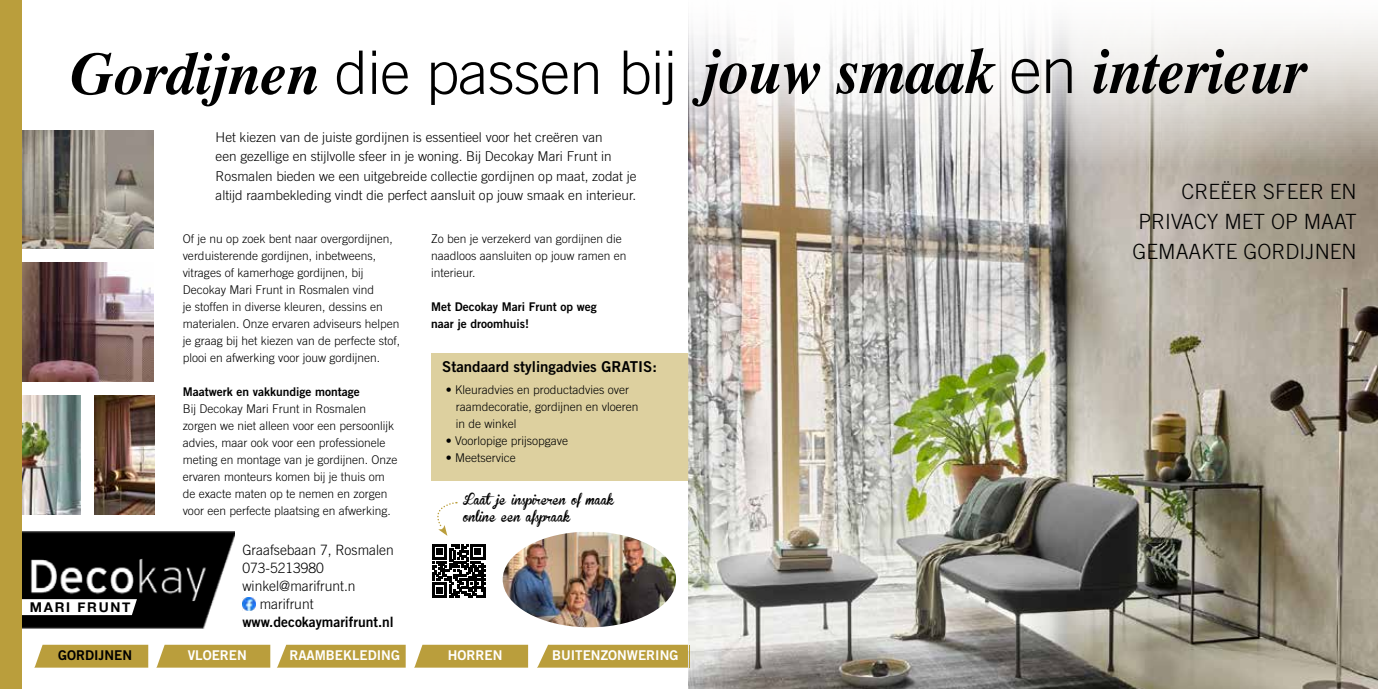
<style>
.page{position:relative;width:1378px;height:689px;background:#fff}
.page>*{position:absolute;margin:0;border:0;box-sizing:border-box;transform-origin:0 0}
.t1{font:italic 700 64.5px "Times";letter-spacing:-.01em;color:#000;scale:.94 1}
.t2{font:300 21px/30px "Trade Gothic LT Std";color:#000;text-align:justify}
.t3{font:16.5px/17px "Brannboll FPERSONALUSEONLY";color:#000}
.t4{font:15px "Trade Gothic LT Std Bd 2";color:#000}
.t5{font:300 14.25px "Trade Gothic LT Std";color:#000}
.t6{font:14.25px "Trade Gothic LT Std Bd 2";color:#000}
.t7{font:300 13.5px/19.5px "Trade Gothic LT Std";color:#000}
.t8{font:13.5px "Trade Gothic LT Std Bd 2";color:#fff}
.t9{font:700 13.5px "Helvetica Neue";letter-spacing:.13em;color:#000}
.t10{font:13.5px "Trade Gothic LT Std Bd 2";color:#000}
.t11{font:300 12px/17px "Trade Gothic LT Std";color:#000}
.t12{font:12px/17px "Trade Gothic LT Std Bd 2";color:#000}
.s1{font-size:60px}
.s2{font-family:"Trade Gothic LT Std";font-weight:300;font-style:normal;font-size:60px}
.s3{font-family:"Trade Gothic LT Std";font-weight:300;font-style:normal}
</style>
<div class="page">
<img style="left:503px;top:532px;width:173px;height:95px">
<img style="left:689px;top:24px;width:689px;height:665px">
<img style="left:21px;top:531px;width:214px;height:98px">
<svg style="left:21px;top:599px;width:116px;height:16px"></svg>
<img style="left:242px;top:597px;width:14px;height:14px">
<div style="left:414px;top:645px;width:114px;height:22px;background:#ba9e3c"></div>
<div style="left:34px;top:645px;width:114px;height:22px;background:#ba9e3c"></div>
<div style="left:156px;top:645px;width:114px;height:22px;background:#ba9e3c"></div>
<div style="left:277px;top:645px;width:129px;height:22px;background:#ba9e3c"></div>
<img style="left:21px;top:130px;width:132px;height:119px">
<img style="left:21px;top:263px;width:133px;height:118px">
<img style="left:21px;top:396px;width:60px;height:118px">
<img style="left:94px;top:396px;width:60px;height:118px">
<div style="left:0;top:0;width:21px;height:689px;background:#ba9e3c"></div>
<div style="left:432px;top:353px;width:257px;height:127px;background:#ddd09f"></div>
<svg style="left:432px;top:544px;width:53px;height:53px"></svg>
<svg style="left:437px;top:502px;width:20px;height:34px"></svg>
<div style="left:537px;top:645px;width:153px;height:22px;background:#ba9e3c"></div>
<h1 class="t1" style="left:71px;top:11px;width:1315px"><span class="s1">Gordijnen</span> <span class="s2">die passen bij</span> jouw smaak <span class="s3">en</span> interieur</h1>
<p class="t7" style="left:216px;top:127px;width:422px">Het kiezen van de juiste gordijnen is essentieel voor het creëren van<br>een gezellige en stijlvolle sfeer in je woning. Bij Decokay Mari Frunt in Rosmalen bieden we een uitgebreide collectie gordijnen op maat, zodat je altijd raambekleding vindt die perfect aansluit op jouw smaak en interieur.</p>
<p class="t9" style="left:30px;top:596px;width:102px">MARI FRUNT</p>
<p class="t11" style="left:183px;top:230px;width:219px">Of je nu op zoek bent naar overgordijnen, verduisterende gordijnen, inbetweens, vitrages of kamerhoge gordijnen, bij Decokay Mari Frunt in Rosmalen vind<br>je stoffen in diverse kleuren, dessins en materialen. Onze ervaren adviseurs helpen je graag bij het kiezen van de perfecte stof, plooi en afwerking voor jouw gordijnen.</p>
<p class="t12" style="left:183px;top:383px;width:178px">Maatwerk en vakkundige montage</p>
<p class="t11" style="left:183px;top:400px;width:216px">Bij Decokay Mari Frunt in Rosmalen zorgen we niet alleen voor een persoonlijk advies, maar ook voor een professionele meting en montage van je gordijnen. Onze ervaren monteurs komen bij je thuis om de exacte maten op te nemen en zorgen voor een perfecte plaatsing en afwerking.</p>
<p class="t5" style="left:242px;top:541px;width:153px">Graafsebaan 7, Rosmalen</p>
<p class="t5" style="left:242px;top:559px;width:83px">073-5213980</p>
<p class="t5" style="left:242px;top:577px;width:115px">winkel@marifrunt.n</p>
<p class="t5" style="left:260px;top:595px;width:55px">marifrunt</p>
<p class="t6" style="left:242px;top:613px;width:153px">www.decokaymarifrunt.nl</p>
<p class="t11" style="left:431px;top:230px;width:197px">Zo ben je verzekerd van gordijnen die naadloos aansluiten op jouw ramen en interieur.</p>
<p class="t12" style="left:431px;top:298px;width:167px">Met Decokay Mari Frunt op weg naar je droomhuis!</p>
<p class="t4" style="left:442px;top:358px;width:216px">Standaard stylingadvies GRATIS:</p>
<p class="t11" style="left:456px;top:381px;width:184px;text-indent:-10px">• Kleuradvies en productadvies over raamdecoratie, gordijnen en vloeren in de winkel</p>
<p class="t11" style="left:446px;top:432px;width:124px">• Voorlopige prijsopgave</p>
<p class="t11" style="left:446px;top:449px;width:71px">• Meetservice</p>
<h3 class="t3" style="left:463px;top:490px;width:153px">Laatje inspireren of maak online een afspraak</h3>
<p class="t10" style="left:58px;top:647px;width:75px">GORDIJNEN</p>
<p class="t8" style="left:188px;top:647px;width:61px">VLOEREN</p>
<p class="t8" style="left:289px;top:647px;width:112px">RAAMBEKLEDING</p>
<p class="t8" style="left:448px;top:647px;width:56px">HORREN</p>
<p class="t8" style="left:552px;top:647px;width:128px">BUITENZONWERING</p>
<h2 class="t2" style="left:1132px;top:176px;width:226px;text-indent:49px">CREËER SFEER EN PRIVACY MET OP MAAT GEMAAKTE GORDIJNEN</h2>
</div>
